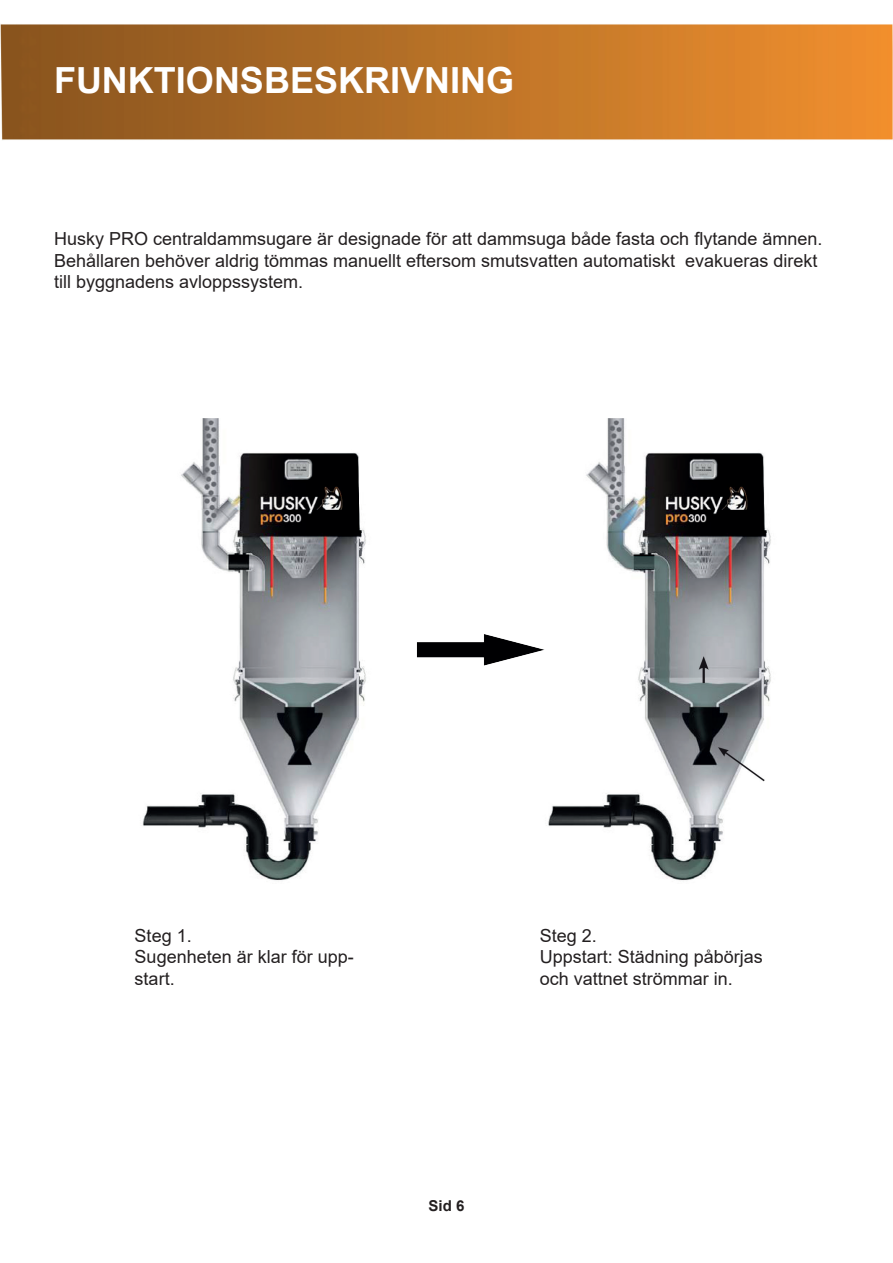
<style>
.page{position:relative;width:893px;height:1263px;background:#fff}
.page>*{position:absolute;margin:0;border:0;box-sizing:border-box;transform-origin:0 0}
.t1{font:700 36px "Arial";color:#fff}
.t2{font:18px/21.6px "Arial";color:#231f20}
.t3{font:700 15px "Arial";color:#231f20}
</style>
<div class="page">
<img style="left:0;top:24px;width:893px;height:116px">
<img style="left:142px;top:418px;width:224px;height:463px">
<img style="left:548px;top:418px;width:223px;height:463px">
<img style="left:417px;top:622px;width:144px;height:58px">
<h1 class="t1" style="left:54px;top:54px;width:462px">FUNKTIONSBESKRIVNING</h1>
<p class="t2" style="left:54px;top:228px;width:770px">Husky PRO centraldammsugare är designade för att dammsuga både fasta och flytande ämnen.<br>Behållaren behöver aldrig tömmas manuellt eftersom smutsvatten automatiskt evakueras direkt till byggnadens avloppssystem.</p>
<p class="t2" style="left:135px;top:924px;width:221px">Steg 1.<br>Sugenheten är klar för upp&shy;start.</p>
<p class="t2" style="left:540px;top:924px;width:225px">Steg 2.<br>Uppstart: Städning påbörjas och vattnet strömmar in.</p>
<p class="t3" style="left:429px;top:1195px;width:37px">Sid 6</p>
</div>
